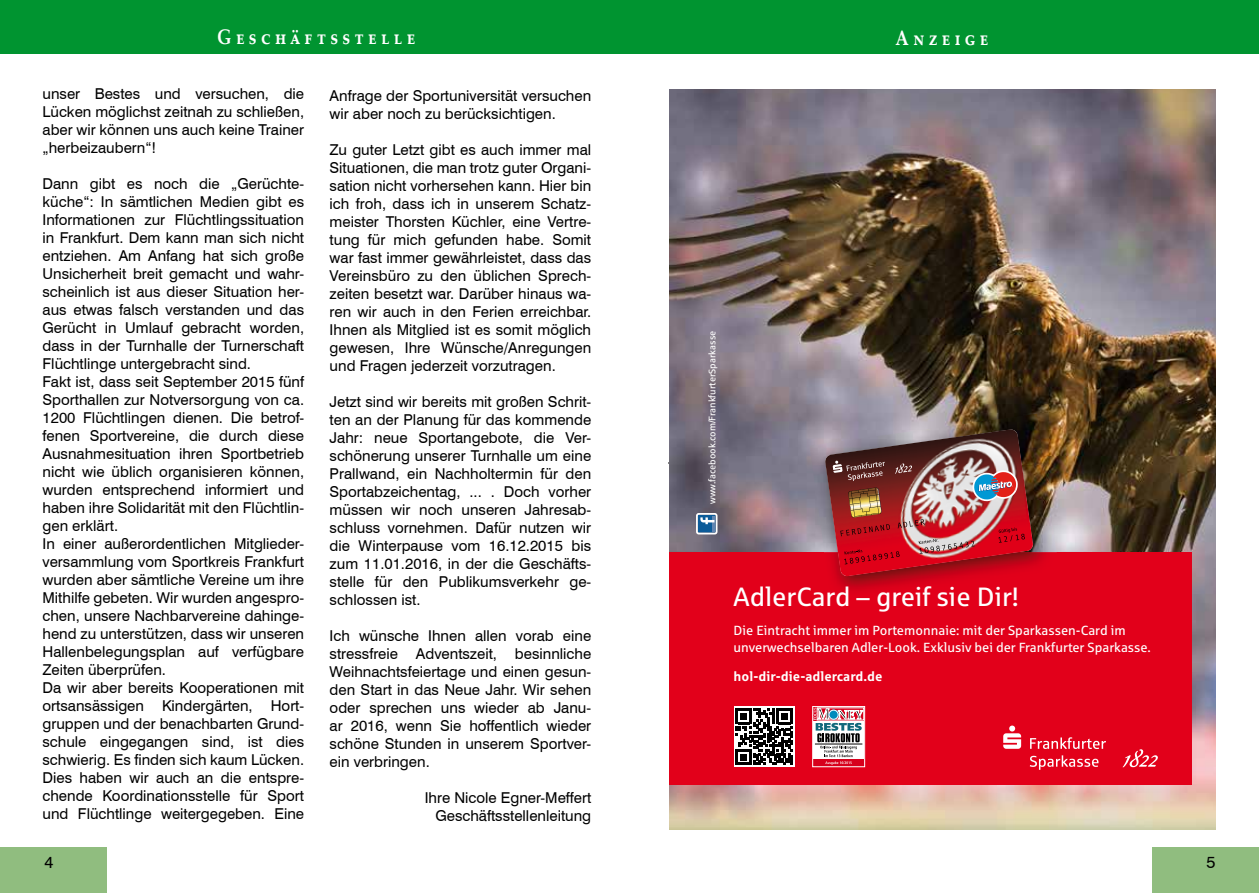
<style>
.page{position:relative;width:1259px;height:893px;background:#fff}
.page>*{position:absolute;margin:0;border:0;box-sizing:border-box;transform-origin:0 0}
.t1{font:26.55px "Sparkasse Rg";color:#fff}
.t2{font:700 21px "Palatino Linotype";color:#fff;scale:.82 1}
.t3{font:16.5px "Swiss 721 BT";color:#000}
.t4{font:15px/18px "Swiss 721 BT";color:#000;text-align:justify}
.t5{font:13.2px/16.4px "Sparkasse Rg";color:#fff}
.t6{font:700 13.2px "Sparkasse Rg";color:#fff}
.t7{font:9.45px "Sparkasse Rg";color:#fff}
</style>
<div class="page">
<div style="left:0;top:0;width:1259px;height:54px;background:#009430"></div>
<div style="left:0;top:847px;width:106px;height:46px;background:#90bd7f"></div>
<div style="left:1152px;top:847px;width:107px;height:46px;background:#90bd7f"></div>
<img style="left:669px;top:89px;width:547px;height:740px">
<div style="left:669px;top:552px;width:522px;height:233px;background:#e2001a"></div>
<img style="left:809px;top:414px;width:247px;height:138px">
<img style="left:824px;top:552px;width:233px;height:39px">
<img style="left:825px;top:429px;width:208px;height:147px">
<svg style="left:814px;top:708px;width:49px;height:57px;background:#b49aa1"></svg>
<div style="left:812px;top:706px;width:53px;height:61px;border:1px solid #fff"></div>
<svg style="left:734px;top:706px;width:60px;height:61px"></svg>
<svg style="left:735px;top:708px;width:57px;height:57px;background:#5b5b5b"></svg>
<svg style="left:696px;top:513px;width:21px;height:21px"></svg>
<svg style="left:1029px;top:755px;width:69px;height:15px"></svg>
<svg style="left:1030px;top:737px;width:76px;height:12px"></svg>
<svg style="left:1122px;top:749px;width:36px;height:19px"></svg>
<svg style="left:1003px;top:725px;width:18px;height:24px"></svg>
<hr style="left:668px;top:445px;width:1px;height:36px;background:#000">
<h2 class="t2" style="left:217px;top:22px;width:243px">G e s c h ä f t s s t e l l e</h2>
<h2 class="t2" style="left:895px;top:23px;width:115px">A n z e i g e</h2>
<p class="t4" style="left:43px;top:84px;width:263px">unser Bestes und versuchen, die Lücken möglichst zeitnah zu schließen, aber wir können uns auch keine Trainer „herbeizaubern“!</p>
<p class="t4" style="left:43px;top:174px;width:263px;text-align:left">Dann gibt es noch die „Gerüchte&shy;küche“: In sämtlichen Medien gibt es Informationen zur Flüchtlingssituation in Frankfurt. Dem kann man sich nicht entziehen. Am Anfang hat sich große Unsicherheit breit gemacht und wahr&shy;scheinlich ist aus dieser Situation her&shy;aus etwas falsch verstanden und das Gerücht in Umlauf gebracht worden, dass in der Turnhalle der Turnerschaft Flüchtlinge untergebracht sind.<br>Fakt ist, dass seit September 2015 fünf Sporthallen zur Notversorgung von ca.<br>1200 Flüchtlingen dienen. Die betrof&shy;fenen Sportvereine, die durch diese Ausnahmesituation ihren Sportbetrieb nicht wie üblich organisieren können, wurden entsprechend informiert und haben ihre Solidarität mit den Flüchtlin&shy;gen erklärt.<br>In einer außerordentlichen Mitglieder&shy;versammlung vom Sportkreis Frankfurt wurden aber sämtliche Vereine um ihre Mithilfe gebeten. Wir wurden angespro&shy;chen, unsere Nachbarvereine dahinge&shy;hend zu unterstützen, dass wir unseren Hallenbelegungsplan auf verfügbare Zeiten überprüfen.<br>Da wir aber bereits Kooperationen mit ortsansässigen Kindergärten, Hort&shy;gruppen und der benachbarten Grund&shy;schule eingegangen sind, ist dies schwierig. Es finden sich kaum Lücken.<br>Dies haben wir auch an die entspre&shy;chende Koordinationsstelle für Sport und Flüchtlinge weitergegeben. Eine</p>
<p class="t4" style="left:330px;top:86px;width:263px">Anfrage der Sportuniversität versuchen wir aber noch zu berücksichtigen.</p>
<p class="t4" style="left:330px;top:140px;width:263px">Zu guter Letzt gibt es auch immer mal Situationen, die man trotz guter Organi&shy;sation nicht vorhersehen kann. Hier bin ich froh, dass ich in unserem Schatz&shy;meister Thorsten Küchler, eine Vertre&shy;tung für mich gefunden habe. Somit war fast immer gewährleistet, dass das Vereinsbüro zu den üblichen Sprech&shy;zeiten besetzt war. Darüber hinaus wa&shy;ren wir auch in den Ferien erreichbar.<br>Ihnen als Mitglied ist es somit möglich gewesen, Ihre Wünsche/Anregungen und Fragen jederzeit vorzutragen.</p>
<p class="t4" style="left:330px;top:392px;width:263px">Jetzt sind wir bereits mit großen Schrit&shy;ten an der Planung für das kommende Jahr: neue Sportangebote, die Ver&shy;schönerung unserer Turnhalle um eine Prallwand, ein Nachholtermin für den Sportabzeichentag, ... . Doch vorher müssen wir noch unseren Jahresab&shy;schluss vornehmen. Dafür nutzen wir die Winterpause vom 16.12.2015 bis zum 11.01.2016, in der die Geschäfts&shy;stelle für den Publikumsverkehr ge&shy;schlossen ist.</p>
<p class="t4" style="left:330px;top:626px;width:263px">Ich wünsche Ihnen allen vorab eine stressfreie Adventszeit, besinnliche Weihnachtsfeiertage und einen gesun&shy;den Start in das Neue Jahr. Wir sehen oder sprechen uns wieder ab Janu&shy;ar 2016, wenn Sie hoffentlich wieder schöne Stunden in unserem Sportver&shy;ein verbringen.</p>
<p class="t4" style="left:425px;top:788px;width:168px;text-align:right">Ihre Nicole Egner-Meffert<br>Geschäftsstellenleitung</p>
<p class="t7" style="left:706px;top:504px;width:175px;rotate:-90deg">www.facebook.com/FrankfurterSparkasse</p>
<h1 class="t1" style="left:733px;top:581px;width:287px">AdlerCard – greif sie Dir!</h1>
<p class="t5" style="left:733px;top:622px;width:419px">Die Eintracht immer im Portemonnaie: mit der Sparkassen-Card im unverwechselbaren Adler-Look. Exklusiv bei der Frankfurter Sparkasse.</p>
<p class="t6" style="left:733px;top:668px;width:150px">hol-dir-die-adlercard.de</p>
<p class="t3" style="left:45px;top:852px;width:11px">4</p>
<p class="t3" style="left:1206px;top:852px;width:11px">5</p>
</div>
